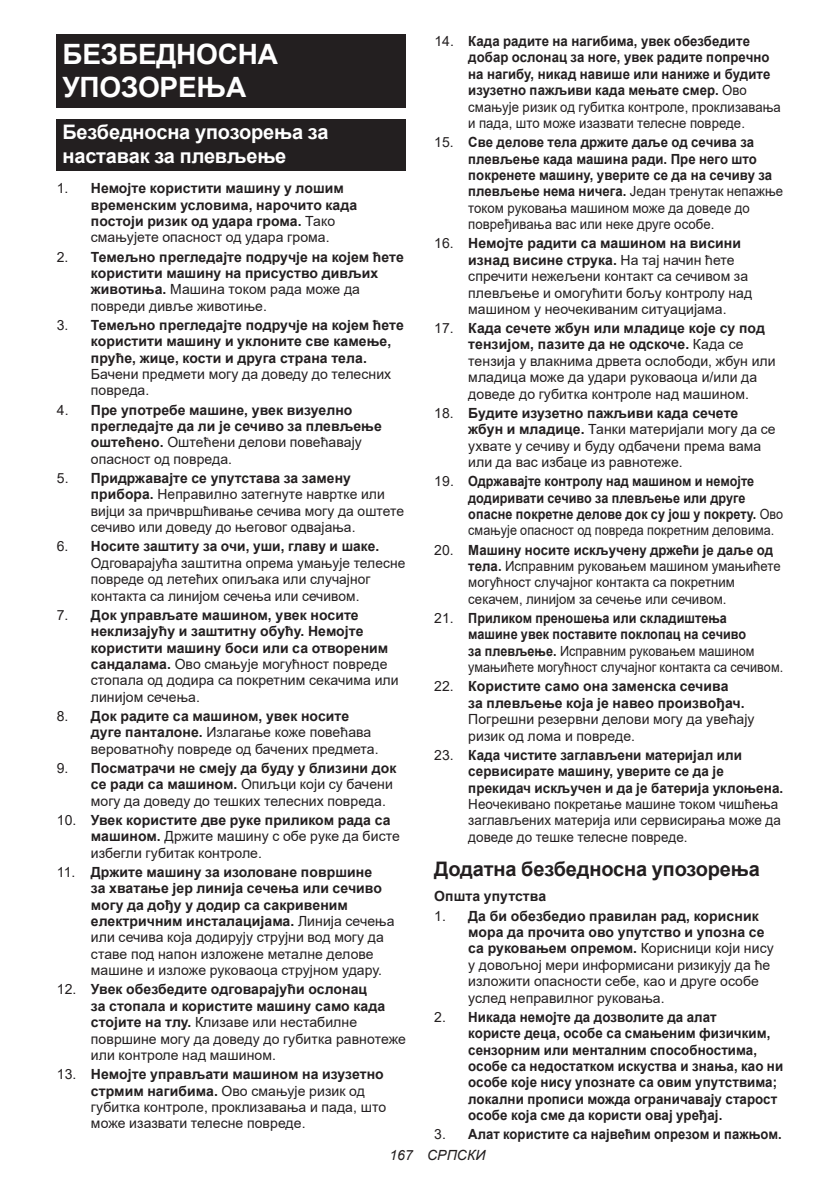
<style>
.page{position:relative;width:840px;height:1191px;background:#fff}
.page>*{position:absolute;margin:0;border:0;box-sizing:border-box;transform-origin:0 0}
.t1{font:700 28px/32.8px "Arial";letter-spacing:-.01em;color:#fff}
.t2{font:700 20px/23.4px "Arial";letter-spacing:-.01em;color:#fff}
.t3{font:700 20px "Arial";letter-spacing:-.01em;color:#231f20}
.t4{font:14px/16.4px "Arial";letter-spacing:.005em;color:#231f20}
.t5{font:700 14px/16.4px "Arial";letter-spacing:.005em;color:#231f20}
.t6{font:700 14px/16.4px "Arial";letter-spacing:.005em;color:#231f20;scale:.94 1}
.t7{font:700 14px/16.4px "Arial";letter-spacing:.005em;color:#231f20;scale:.9 1}
.t8{font:700 14px/16.4px "Arial";letter-spacing:.005em;color:#231f20;scale:.95 1}
.t9{font:700 14px/16.4px "Arial";letter-spacing:.005em;color:#231f20;scale:.96 1}
.t10{font:14px/16.4px "Arial";letter-spacing:.005em;color:#231f20;scale:.96 1}
.t11{font:700 14px "Arial";letter-spacing:.005em;color:#231f20;scale:.93 1}
.t12{font:italic 14px "Arial";letter-spacing:.005em;color:#231f20}
.s1{font-weight:400}
.s2{font-weight:700}
</style>
<div class="page">
<div style="left:57px;top:34px;width:348px;height:74px;background:#231f20"></div>
<div style="left:57px;top:119px;width:348px;height:52px;background:#231f20"></div>
<h1 class="t1" style="left:62px;top:38px;width:217px">БЕЗБЕДНОСНА<br>УПОЗОРЕЊА</h1>
<h2 class="t2" style="left:62px;top:121px;width:267px">Безбедносна упозорења за наставак за плевљење</h2>
<p class="t5" style="left:91px;top:180px;width:268px;text-indent:-34px"><span class="s1">1.</span> Немојте користити машину у лошим временским условима, нарочито када постоји ризик од удара грома. <span class="s1">Тако смањујете опасност од удара грома.</span></p>
<p class="t5" style="left:91px;top:248px;width:314px;text-indent:-34px"><span class="s1">2.</span> Темељно прегледајте подручје на којем ћете користити машину на присуство дивљих животиња. <span class="s1">Машина током рада може да повреди дивље животиње.</span></p>
<p class="t5" style="left:91px;top:317px;width:314px;text-indent:-34px"><span class="s1">3.</span> Темељно прегледајте подручје на којем ћете користити машину и уклоните све камење, пруће, жице, кости и друга страна тела.</p>
<p class="t4" style="left:91px;top:366px;width:302px">Бачени предмети могу да доведу до телесних повреда.</p>
<p class="t5" style="left:91px;top:402px;width:292px;text-indent:-34px"><span class="s1">4.</span> Пре употребе машине, увек визуелно прегледајте да ли је сечиво за плевљење оштећено. <span class="s1">Оштећени делови повећавају опасност од повреда.</span></p>
<p class="t4" style="left:91px;top:470px;width:314px;text-indent:-34px">5. <span class="s2">Придржавајте се упутстава за замену прибора.</span> Неправилно затегнуте навртке или вијци за причвршћивање сечива могу да оштете сечиво или доведу до његовог одвајања.</p>
<p class="t4" style="left:91px;top:538px;width:316px;text-indent:-34px">6. <span class="s2">Носите заштиту за очи, уши, главу и шаке.<br></span>Одговарајућа заштитна опрема умањује телесне повреде од летећих опиљака или случајног контакта са линијом сечења или сечивом.</p>
<p class="t5" style="left:91px;top:607px;width:309px;text-indent:-34px"><span class="s1">7.</span> Док управљате машином, увек носите неклизајућу и заштитну обућу. Немојте користити машину боси или са отвореним сандалама. <span class="s1">Ово смањује могућност повреде стопала од додира са покретним секачима или линијом сечења.</span></p>
<p class="t4" style="left:91px;top:708px;width:289px;text-indent:-34px">8. <span class="s2">Док радите са машином, увек носите дуге панталоне.</span> Излагање коже повећава вероватноћу повреде од бачених предмета.</p>
<p class="t4" style="left:91px;top:759px;width:307px;text-indent:-34px">9. <span class="s2">Посматрачи не смеју да буду у близини док се ради са машином.</span> Опиљци који су бачени могу да доведу до тешких телесних повреда.</p>
<p class="t4" style="left:91px;top:811px;width:310px;text-indent:-34px">10. <span class="s2">Увек користите две руке приликом рада са машином.</span> Држите машину с обе руке да бисте избегли губитак контроле.</p>
<p class="t4" style="left:91px;top:863px;width:305px;text-indent:-34px">11. <span class="s2">Држите машину за изоловане површине<br>за хватање јер линија сечења или сечиво могу да дођу у додир са сакривеним електричним инсталацијама.</span> Линија сечења или сечива која додирују струјни вод могу да ставе под напон изложене металне делове машине и изложе руковаоца струјном удару.</p>
<p class="t4" style="left:91px;top:981px;width:316px;text-indent:-34px">12. <span class="s2">Увек обезбедите одговарајући ослонац<br>за стопала и користите машину само када стојите на тлу.</span> Клизаве или нестабилне површине могу да доведу до губитка равнотеже или контроле над машином.</p>
<p class="t4" style="left:91px;top:1066px;width:296px;text-indent:-34px">13. <span class="s2">Немојте управљати машином на изузетно стрмим нагибима.</span> Ово смањује ризик од губитка контроле, проклизавања и пада, што може изазвати телесне повреде.</p>
<p class="t6" style="left:468px;top:33px;width:334px;text-indent:-34px"><span class="s1">14.</span> Када радите на нагибима, увек обезбедите добар ослонац за ноге, увек радите попречно на нагибу, никад навише или наниже и будите изузетно пажљиви када мењате смер. <span class="s1">Ово смањује ризик од губитка контроле, проклизавања и пада, што може изазвати телесне повреде.</span></p>
<p class="t6" style="left:468px;top:134px;width:336px;text-indent:-34px"><span class="s1">15.</span> Све делове тела држите даље од сечива за плевљење када машина ради. Пре него што покренете машину, уверите се да на сечиву за плевљење нема ничега. <span class="s1">Један тренутак непажње током руковања машином може да доведе до повређивања вас или неке друге особе.</span></p>
<p class="t4" style="left:468px;top:235px;width:285px;text-indent:-34px">16. <span class="s2">Немојте радити са машином на висини изнад висине струка.</span> На тај начин ћете спречити нежељени контакт са сечивом за плевљење и омогућити бољу контролу над машином у неочекиваним ситуацијама.</p>
<p class="t4" style="left:468px;top:320px;width:309px;text-indent:-34px">17. <span class="s2">Када сечете жбун или младице које су под тензијом, пазите да не одскоче.</span> Када се тензија у влакнима дрвета ослободи, жбун или младица може да удари руковаоца и/или да доведе до губитка контроле над машином.</p>
<p class="t4" style="left:468px;top:405px;width:309px;text-indent:-34px">18. <span class="s2">Будите изузетно пажљиви када сечете жбун и младице.</span> Танки материјали могу да се ухвате у сечиву и буду одбачени према вама или да вас избаце из равнотеже.</p>
<p class="t7" style="left:468px;top:473px;width:351px;text-indent:-34px"><span class="s1">19.</span> Одржавајте контролу над машином и немојте додиривати сечиво за плевљење или друге опасне покретне делове док су још у покрету. <span class="s1">Ово смањује опасност од повреда покретним деловима.</span></p>
<p class="t4" style="left:468px;top:541px;width:314px;text-indent:-34px">20. <span class="s2">Машину носите искључену држећи је даље од тела.</span> Исправним руковањем машином умањићете могућност случајног контакта са покретним секачем, линијом за сечење или сечивом.</p>
<p class="t7" style="left:468px;top:610px;width:351px;text-indent:-34px"><span class="s1">21.</span> Приликом преношења или складиштења<br>машине увек поставите поклопац на сечиво<br>за плевљење. <span class="s1">Исправним руковањем машином умањићете могућност случајног контакта са сечивом.</span></p>
<p class="t5" style="left:468px;top:678px;width:278px;text-indent:-34px"><span class="s1">22.</span> Користите само она заменска сечива за плевљење која је навео произвођач.</p>
<p class="t4" style="left:468px;top:711px;width:288px">Погрешни резервни делови могу да увећају ризик од лома и повреде.</p>
<p class="t9" style="left:468px;top:747px;width:329px;text-indent:-34px"><span class="s1">23.</span> Када чистите заглављени материјал или сервисирате машину, уверите се да је прекидач искључен и да је батерија уклоњена.</p>
<p class="t10" style="left:468px;top:795px;width:327px">Неочекивано покретање машине током чишћења заглављених материја или сервисирања може да доведе до тешке телесне повреде.</p>
<h2 class="t3" style="left:434px;top:855px;width:327px">Додатна безбедносна упозорења</h2>
<p class="t5" style="left:434px;top:888px;width:113px">Општа упутства</p>
<p class="t4" style="left:468px;top:907px;width:307px;text-indent:-34px">1. <span class="s2">Да би обезбедио правилан рад, корисник мора да прочита ово упутство и упозна се са руковањем опремом.</span> Корисници који нису у довољној мери информисани ризикују да ће изложити опасности себе, као и друге особе услед неправилног руковања.</p>
<p class="t8" style="left:468px;top:1008px;width:333px;text-indent:-34px"><span class="s1">2.</span> Никада немојте да дозволите да алат<br>користе деца, особе са смањеним физичким, сензорним или менталним способностима, особе са недостатком искуства и знања, као ни особе које нису упознате са овим упутствима; локални прописи можда ограничавају старост особе која сме да користи овај уређај.</p>
<p class="t11" style="left:434px;top:1124px;width:375px"><span class="s1">3.</span> Алат користите са највећим опрезом и пажњом.</p>
<p class="t12" style="left:389px;top:1146px;width:98px">167 СРПСКИ</p>
</div>
